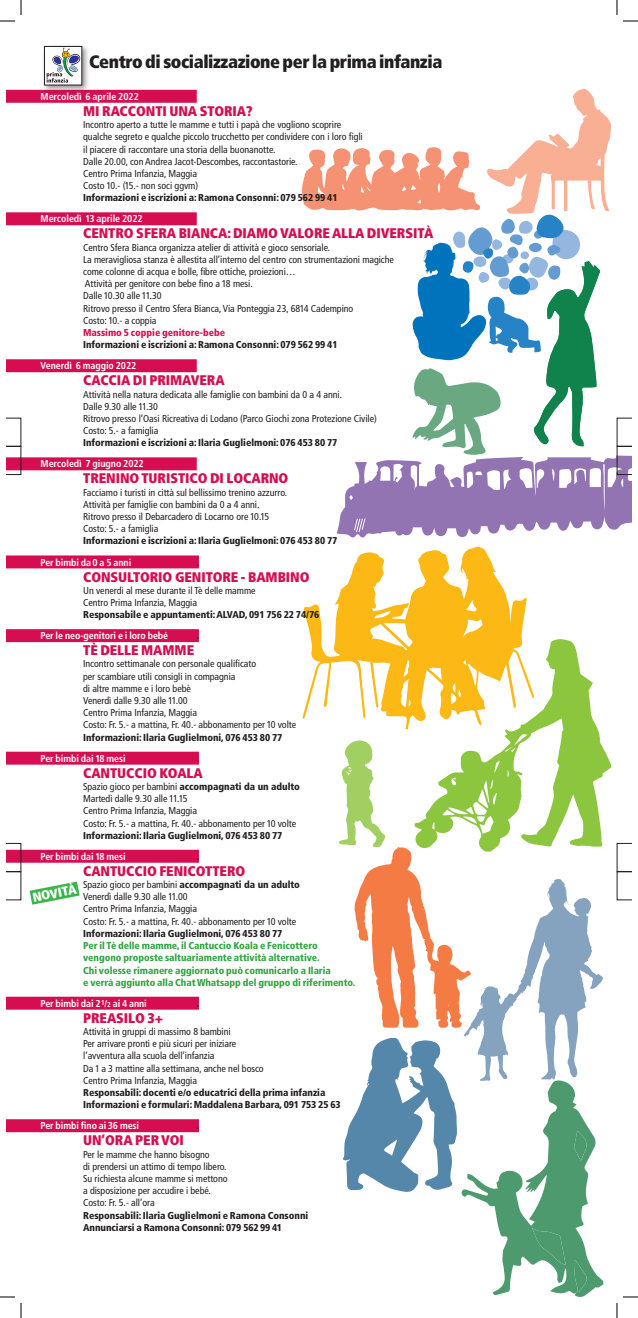
<style>
.page{position:relative;width:638px;height:1318px;background:#fff}
.page>*{position:absolute;margin:0;border:0;box-sizing:border-box;transform-origin:0 0}
.t1{font:900 condensed 17.9px "Frutiger LT Std";letter-spacing:-.025em;color:#231f20}
.t2{font:900 condensed 13.9px "Frutiger LT Std";letter-spacing:-.005em;color:#d60e51}
.t3{font:900 condensed 13px "Frutiger LT Std";color:#fff}
.t4{font:condensed 10px/12.2px "Frutiger LT Std";letter-spacing:-.005em;color:#231f20}
.t5{font:900 condensed 10px/12.2px "Frutiger LT Std";letter-spacing:-.005em;color:#231f20}
.t6{font:700 condensed 10px "Frutiger LT Std";letter-spacing:-.005em;color:#fff}
.t7{font:900 condensed 10px/12.2px "Frutiger LT Std";letter-spacing:-.005em;color:#32a543}
.t8{font:900 condensed 10px "Frutiger LT Std";letter-spacing:-.005em;color:#d60e51}
.t9{font:700 condensed 10px "Frutiger LT Std";color:#231f20}
.s1{font-weight:900}
.s2{font-size:7px}
</style>
<div class="page">
<svg style="left:302px;top:546px;width:225px;height:183px"></svg>
<div style="left:7px;top:90px;width:190px;height:13px;background:#d60e51"></div>
<div style="left:7px;top:212px;width:190px;height:13px;background:#d60e51"></div>
<div style="left:7px;top:359px;width:190px;height:13px;background:#d60e51"></div>
<div style="left:7px;top:457px;width:190px;height:13px;background:#d60e51"></div>
<div style="left:7px;top:555px;width:192px;height:13px;background:#d60e51"></div>
<div style="left:7px;top:629px;width:192px;height:13px;background:#d60e51"></div>
<div style="left:7px;top:751px;width:192px;height:13px;background:#d60e51"></div>
<div style="left:7px;top:850px;width:192px;height:12px;background:#d60e51"></div>
<div style="left:7px;top:996px;width:192px;height:13px;background:#d60e51"></div>
<div style="left:7px;top:1119px;width:192px;height:13px;background:#d60e51"></div>
<div style="left:42px;top:44px;width:48px;height:49px;background:#231f20;opacity:.5"></div>
<svg style="left:44px;top:46px;width:38px;height:39px"></svg>
<svg style="left:7px;top:418px;width:14px;height:57px"></svg>
<svg style="left:7px;top:843px;width:14px;height:57px"></svg>
<svg style="left:616px;top:843px;width:14px;height:57px"></svg>
<svg style="left:414px;top:639px;width:197px;height:134px"></svg>
<svg style="left:30px;top:881px;width:50px;height:23px"></svg>
<svg style="left:339px;top:740px;width:264px;height:557px"></svg>
<svg style="left:302px;top:89px;width:328px;height:449px"></svg>
<svg style="left:0;top:1296px;width:15px;height:1px"></svg>
<svg style="left:623px;top:1296px;width:14px;height:1px"></svg>
<svg style="left:0;top:0;width:22px;height:22px"></svg>
<svg style="left:20px;top:1303px;width:2px;height:15px"></svg>
<svg style="left:616px;top:0;width:21px;height:22px"></svg>
<svg style="left:616px;top:1303px;width:1px;height:15px"></svg>
<h1 class="t1" style="left:89px;top:51px;width:354px">Centro di socializzazione per la prima infanzia</h1>
<p class="t6" style="left:41px;top:91px;width:100px">Mercoledì 6 aprile 2022</p>
<h2 class="t2" style="left:83px;top:103px;width:171px">MI RACCONTI UNA STORIA?</h2>
<p class="t4" style="left:83px;top:119px;width:281px">Incontro aperto a tutte le mamme e tutti i papà che vogliono scoprire qualche segreto e qualche piccolo trucchetto per condividere con i loro figli il piacere di raccontare una storia della buonanotte.<br>Dalle 20.00, con Andrea Jacot-Descombes, raccontastorie.<br>Centro Prima Infanzia, Maggia<br>Costo 10.- (15.- non soci ggvm)</p>
<p class="t5" style="left:83px;top:192px;width:256px">Informazioni e iscrizioni a: Ramona Consonni: 079 562 99 41</p>
<p class="t6" style="left:41px;top:213px;width:104px">Mercoledì 13 aprile 2022</p>
<h2 class="t2" style="left:83px;top:225px;width:351px">CENTRO SFERA BIANCA: DIAMO VALORE ALLA DIVERSITÀ</h2>
<p class="t4" style="left:83px;top:241px;width:312px">Centro Sfera Bianca organizza atelier di attività e gioco sensoriale.<br>La meravigliosa stanza è allestita all’interno del centro con strumentazioni magiche come colonne di acqua e bolle, fibre ottiche, proiezioni…<br>Attività per genitore con bebe fino a 18 mesi.<br>Dalle 10.30 alle 11.30<br>Ritrovo presso il Centro Sfera Bianca, Via Ponteggia 23, 6814 Cadempino<br>Costo: 10.- a coppia</p>
<p class="t8" style="left:83px;top:326px;width:143px">Massimo 5 coppie genitore-bebe</p>
<p class="t5" style="left:83px;top:339px;width:256px">Informazioni e iscrizioni a: Ramona Consonni: 079 562 99 41</p>
<p class="t6" style="left:41px;top:360px;width:97px">Venerdì 6 maggio 2022</p>
<h2 class="t2" style="left:83px;top:372px;width:143px">CACCIA DI PRIMAVERA</h2>
<p class="t4" style="left:83px;top:388px;width:295px">Attività nella natura dedicata alle famiglie con bambini da 0 a 4 anni.<br>Dalle 9.30 alle 11.30<br>Ritrovo presso l’Oasi Ricreativa di Lodano (Parco Giochi zona Protezione Civile)<br>Costo: 5.- a famiglia</p>
<p class="t5" style="left:83px;top:437px;width:255px">Informazioni e iscrizioni a: Ilaria Guglielmoni: 076 453 80 77</p>
<p class="t6" style="left:41px;top:458px;width:105px">Mercoledì 7 giugno 2022</p>
<h2 class="t2" style="left:83px;top:470px;width:207px">TRENINO TURISTICO DI LOCARNO</h2>
<p class="t4" style="left:83px;top:486px;width:205px">Facciamo i turisti in città sul bellissimo trenino azzurro.<br>Attività per famiglie con bambini da 0 a 4 anni.<br>Ritrovo presso il Debarcadero di Locarno ore 10.15<br>Costo: 5.- a famiglia</p>
<p class="t5" style="left:83px;top:535px;width:255px">Informazioni e iscrizioni a: Ilaria Guglielmoni: 076 453 80 77</p>
<p class="t6" style="left:41px;top:556px;width:92px">Per bimbi da 0 a 5 anni</p>
<p class="t9" style="left:196px;top:556px;width:4px">.</p>
<h2 class="t2" style="left:83px;top:568px;width:228px">CONSULTORIO GENITORE - BAMBINO</h2>
<p class="t4" style="left:83px;top:584px;width:174px">Un venerdì al mese durante il Tè delle mamme<br>Centro Prima Infanzia, Maggia</p>
<p class="t5" style="left:83px;top:608px;width:237px">Responsabile e appuntamenti: ALVAD, 091 756 22 74/76</p>
<p class="t6" style="left:41px;top:630px;width:129px">Per le neo-genitori e i loro bebé</p>
<p class="t9" style="left:196px;top:630px;width:4px">.</p>
<h2 class="t2" style="left:83px;top:642px;width:112px">TÈ DELLE MAMM E</h2>
<p class="t4" style="left:83px;top:658px;width:214px">Incontro settimanale con personale qualificato<br>per scambiare utili consigli in compagnia<br>di altre mamme e i loro bebè<br>Venerdì dalle 9.30 alle 11.00<br>Centro Prima Infanzia, Maggia<br>Costo: Fr. 5.- a mattina, Fr. 40.- abbonamento per 10 volte</p>
<p class="t5" style="left:83px;top:731px;width:201px">Informazioni: Ilaria Guglielmoni, 076 453 80 77</p>
<p class="t6" style="left:41px;top:752px;width:87px">Per bimbi dai 18 mesi</p>
<p class="t9" style="left:196px;top:752px;width:4px">.</p>
<h2 class="t2" style="left:83px;top:764px;width:95px">CANTUCCIO Koala</h2>
<p class="t4" style="left:83px;top:780px;width:218px">Spazio gioco per bambini <span class="s1">accompagnati da un adulto </span>Martedì dalle 9.30 alle 11.15<br>Centro Prima Infanzia, Maggia<br>Costo: Fr. 5.- a mattina, Fr. 40.- abbonamento per 10 volte</p>
<p class="t5" style="left:83px;top:829px;width:201px">Informazioni: Ilaria Guglielmoni, 076 453 80 77</p>
<p class="t6" style="left:41px;top:850px;width:87px">Per bimbi dai 18 mesi</p>
<p class="t9" style="left:196px;top:850px;width:4px">.</p>
<h2 class="t2" style="left:83px;top:862px;width:92px">CANTUCCIO Fenicottero</h2>
<p class="t4" style="left:83px;top:878px;width:218px">Spazio gioco per bambini <span class="s1">accompagnati da un adulto </span>Venerdì dalle 9.30 alle 11.00<br>Centro Prima Infanzia, Maggia<br>Costo: Fr. 5.- a mattina, Fr. 40.- abbonamento per 10 volte</p>
<p class="t5" style="left:83px;top:927px;width:201px">Informazioni: Ilaria Guglielmoni, 076 453 80 77</p>
<p class="t7" style="left:83px;top:939px;width:274px">Per il Tè delle mamme, il Cantuccio Koala e Fenicottero vengono proposte saltuariamente attività alternative.<br>Chi volesse rimanere aggiornato può comunicarlo a Ilaria<br>e verrà aggiunto alla Chat Whatsapp del gruppo di riferimento.</p>
<p class="t6" style="left:41px;top:997px;width:108px">Per bimbi dai 2<sup>1</sup>/<span class="s2">2</span> ai 4 anni</p>
<p class="t9" style="left:196px;top:997px;width:4px">.</p>
<h2 class="t2" style="left:83px;top:1009px;width:81px">PREASILO 3+</h2>
<p class="t4" style="left:83px;top:1025px;width:182px">Attività in gruppi di massimo 8 bambini<br>Per arrivare pronti e più sicuri per iniziare l’avventura alla scuola dell’infanzia<br>Da 1 a 3 mattine alla settimana, anche nel bosco Centro Prima Infanzia, Maggia</p>
<p class="t5" style="left:83px;top:1086px;width:259px">Responsabili: docenti e/o educatrici della prima infanzia<br>Informazioni e formulari: Maddalena Barbara, 091 753 25 63</p>
<p class="t6" style="left:41px;top:1120px;width:100px">Per bimbi fino ai 36 mesi</p>
<p class="t9" style="left:196px;top:1120px;width:4px">.</p>
<h2 class="t2" style="left:83px;top:1132px;width:102px">UN’ORA PER VOI</h2>
<p class="t4" style="left:83px;top:1148px;width:146px">Per le mamme che hanno bisogno<br>di prendersi un attimo di tempo libero.<br>Su richiesta alcune mamme si mettono a disposizione per accudire i bebé.<br>Costo: Fr. 5.- all’ora</p>
<p class="t5" style="left:83px;top:1209px;width:226px">Responsabili: Ilaria Guglielmoni e Ramona Consonni<br>Annunciarsi a Ramona Consonni: 079 562 99 41</p>
<h3 class="t3" style="left:31px;top:890px;width:46px;rotate:-11deg">NOVITÀ</h3>
</div>
